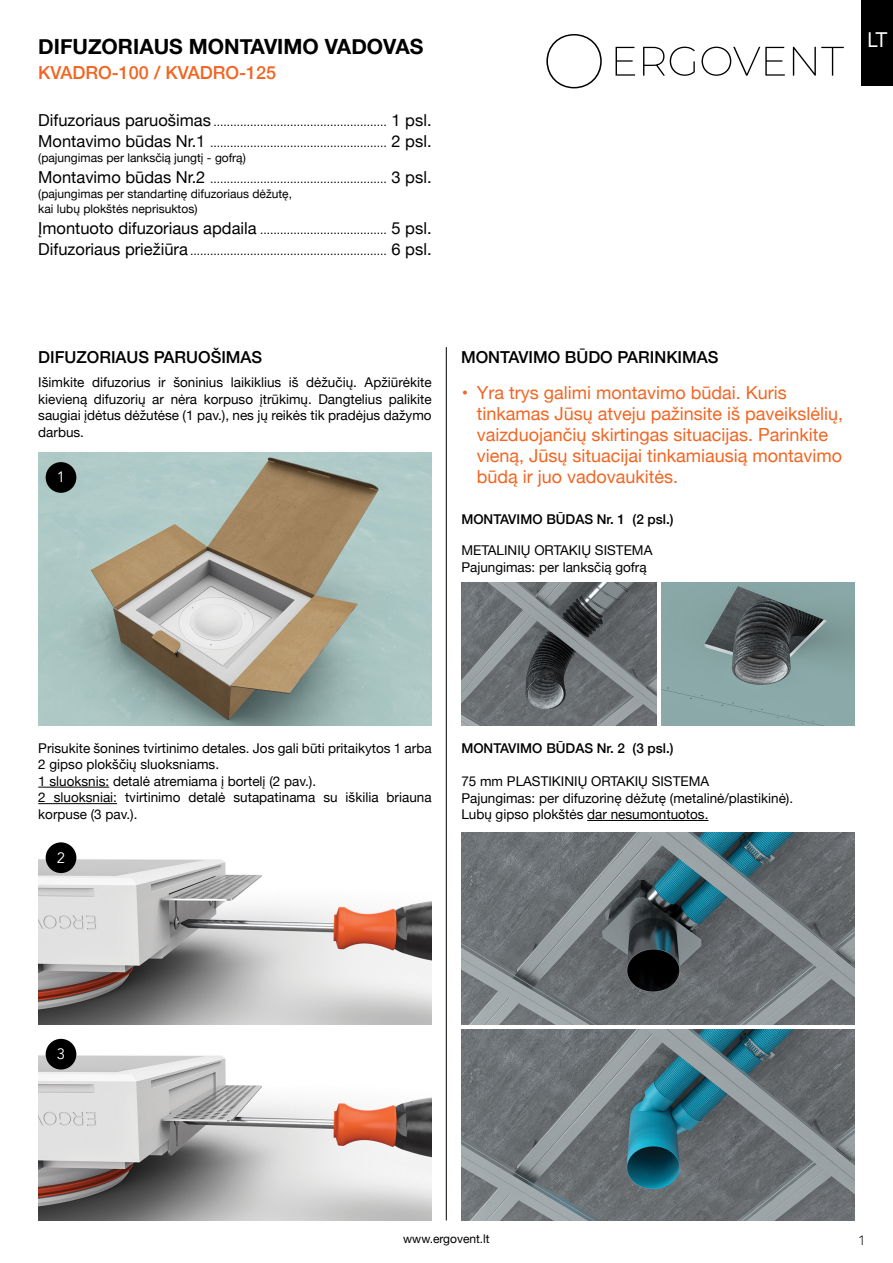
<style>
.page{position:relative;width:893px;height:1263px;background:#fff}
.page>*{position:absolute;margin:0;border:0;box-sizing:border-box;transform-origin:0 0}
.t1{font:700 21px "Helvetica Neue";color:#000}
.t2{font:21px "Avenir";color:#fff}
.t3{font:18px/21px "Helvetica Neue";color:#f26522}
.t4{font:500 18px "Helvetica Neue";color:#f26522}
.t5{font:16.5px/21px "Helvetica Neue";color:#000}
.t6{font:500 16.5px "Helvetica Neue";color:#000}
.t7{font:15px "Avenir";color:#fff}
.t8{font:13.5px/16.5px "Helvetica Neue";color:#000}
.t9{font:500 13.5px "Helvetica Neue";color:#000}
.t10{font:300 13.5px "MADETOMMY";color:#000}
.t11{font:12px/21px "Archivo";color:#000}
.t12{font:12px/15px "Helvetica Neue";color:#000}
.s1{font-family:"Helvetica Neue";font-size:16.5px}
</style>
<div class="page">
<img style="left:38px;top:452px;width:394px;height:274px">
<img style="left:38px;top:1038px;width:394px;height:182px">
<img style="left:461px;top:582px;width:195px;height:144px">
<img style="left:661px;top:582px;width:194px;height:144px">
<img style="left:461px;top:833px;width:394px;height:191px">
<img style="left:461px;top:1029px;width:394px;height:191px">
<img style="left:38px;top:843px;width:394px;height:181px">
<svg style="left:546px;top:34px;width:56px;height:54px"></svg>
<svg style="left:616px;top:47px;width:19px;height:29px"></svg>
<svg style="left:643px;top:47px;width:52px;height:29px"></svg>
<svg style="left:702px;top:47px;width:83px;height:29px"></svg>
<svg style="left:793px;top:47px;width:51px;height:29px"></svg>
<hr style="left:38px;top:787px;width:71px;height:1px;background:#000">
<hr style="left:38px;top:803px;width:79px;height:1px;background:#000">
<hr style="left:587px;top:820px;width:121px;height:1px;background:#000">
<hr style="left:446px;top:347px;width:1px;height:873px;background:#000">
<div style="left:861px;top:0;width:32px;height:85px;background:#000"></div>
<div style="left:46px;top:462px;width:30px;height:31px;background:#000;border-radius:50%"></div>
<div style="left:46px;top:842px;width:30px;height:31px;background:#000;border-radius:50%"></div>
<div style="left:46px;top:1039px;width:30px;height:30px;background:#000;border-radius:50%"></div>
<h1 class="t1" style="left:38px;top:31px;width:387px">DIFUZORIAUS MONTAVIMO VADOVAS</h1>
<h1 class="t2" style="left:867px;top:23px;width:22px">LT</h1>
<h2 class="t4" style="left:38px;top:58px;width:239px">KVADRO-100 / KVADRO-125</h2>
<p class="t5" style="left:38px;top:111px;width:174px">Difuzoriaus paruošimas<br>Montavimo būdas Nr.1</p>
<p class="t12" style="left:38px;top:151px;width:209px">(pajungimas per lanksčią jungtį - gofrą)</p>
<p class="t5" style="left:38px;top:168px;width:169px">Montavimo būdas Nr.2</p>
<p class="t12" style="left:38px;top:187px;width:255px">(pajungimas per standartinę difuzoriaus dėžutę, kai lubų plokštės neprisuktos)</p>
<p class="t5" style="left:38px;top:219px;width:220px">Įmontuoto difuzoriaus apdaila<br>Difuzoriaus priežiūra</p>
<p class="t11" style="left:210px;top:111px;width:223px">.................................................... <span class="s1">1 psl. </span>..................................................... <span class="s1">2 psl.</span></p>
<p class="t11" style="left:210px;top:168px;width:223px">..................................................... <span class="s1">3 psl.</span></p>
<p class="t11" style="left:190px;top:219px;width:243px;text-align:right">...................................... <span class="s1">5 psl. </span>........................................................... <span class="s1">6 psl.</span></p>
<p class="t6" style="left:38px;top:344px;width:226px">DIFUZORIAUS PARUOŠIMAS</p>
<p class="t6" style="left:461px;top:344px;width:259px">MONTAVIMO BŪDO PARINKIMAS</p>
<p class="t8" style="left:38px;top:375px;width:395px;text-align:justify">Išimkite difuzorius ir šoninius laikiklius iš dėžučių. Apžiūrėkite kievieną difuzorių ar nėra korpuso įtrūkimų. Dangtelius palikite saugiai įdėtus dėžutėse (1 pav.), nes jų reikės tik pradėjus dažymo darbus.</p>
<p class="t7" style="left:57px;top:468px;width:10px">1</p>
<h2 class="t3" style="left:462px;top:383px;width:8px">•</h2>
<h2 class="t3" style="left:477px;top:383px;width:368px">Yra trys galimi montavimo būdai. Kuris tinkamas Jūsų atveju pažinsite iš paveikslėlių, vaizduojančių skirtingas situacijas. Parinkite vieną, Jūsų situacijai tinkamiausią montavimo būdą ir juo vadovaukitės.</h2>
<p class="t9" style="left:461px;top:508px;width:214px">MONTAVIMO BŪDAS Nr. 1 (2 psl.)</p>
<p class="t8" style="left:461px;top:543px;width:193px">METALINIŲ ORTAKIŲ SISTEMA<br>Pajungimas: per lanksčią gofrą</p>
<p class="t8" style="left:38px;top:740px;width:395px">Prisukite šonines tvirtinimo detales. Jos gali būti pritaikytos 1 arba 2 gipso plokščių sluoksniams.<br>1 sluoksnis: detalė atremiama į bortelį (2 pav.).<br>2 sluoksniai: tvirtinimo detalė sutapatinama su iškilia briauna korpuse (3 pav.).</p>
<p class="t7" style="left:57px;top:848px;width:10px">2</p>
<p class="t9" style="left:461px;top:737px;width:214px">MONTAVIMO BŪDAS Nr. 2 (3 psl.)</p>
<p class="t8" style="left:461px;top:774px;width:333px">75 mm PLASTIKINIŲ ORTAKIŲ SISTEMA<br>Pajungimas: per difuzorinę dėžutę (metalinė/plastikinė).<br>Lubų gipso plokštės dar nesumontuotos.</p>
<p class="t7" style="left:57px;top:1045px;width:10px">3</p>
<p class="t12" style="left:403px;top:1232px;width:88px">www.ergovent.lt</p>
<p class="t10" style="left:859px;top:1232px;width:7px">1</p>
</div>
